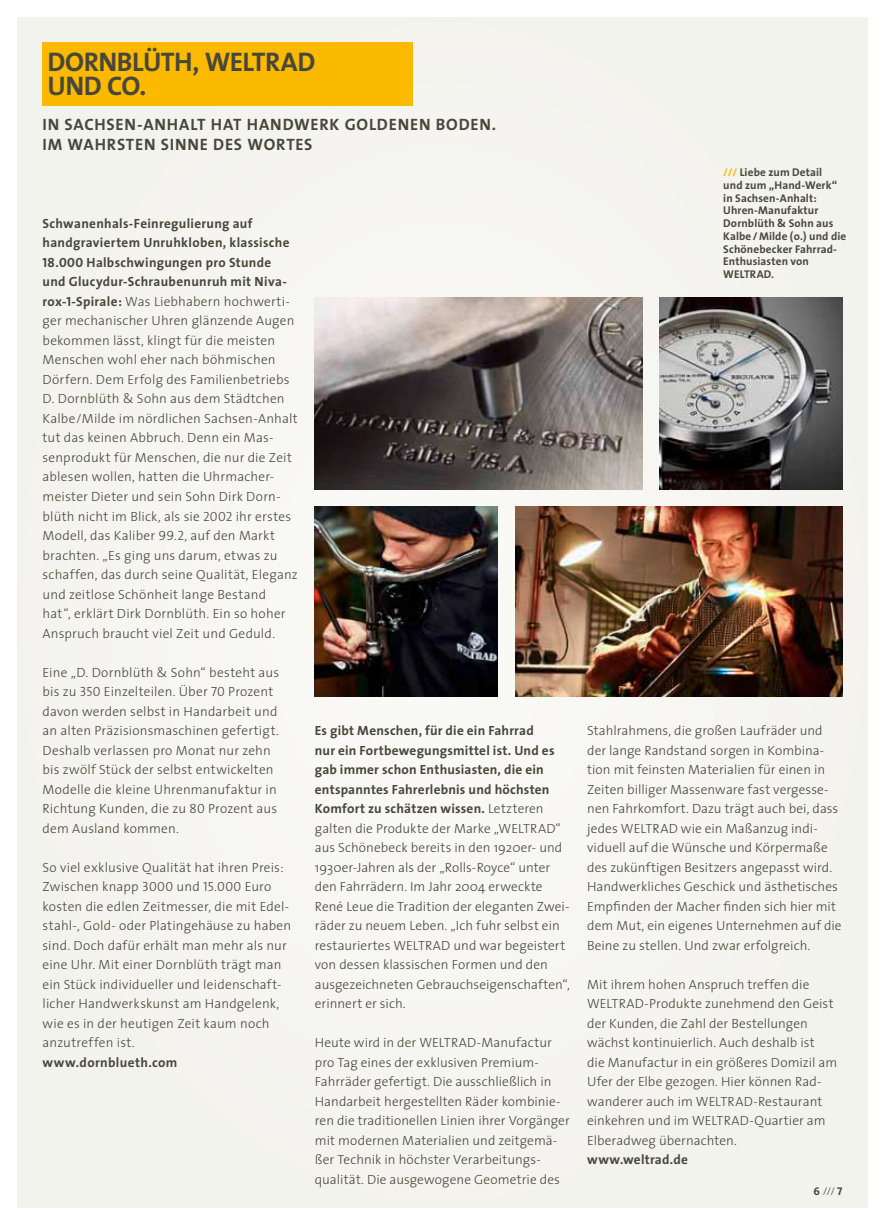
<style>
.page{position:relative;width:885px;height:1225px;background:#fff}
.page>*{position:absolute;margin:0;border:0;box-sizing:border-box;transform-origin:0 0}
.t1{font:700 27px/24px "The Sans";letter-spacing:-.015em;color:#48473a}
.t2{font:700 16.5px/19.5px "The Sans";letter-spacing:.05em;color:#48473a}
.t3{font:300 13.35px/19.5px "The Sans";letter-spacing:.01em;color:#48473a}
.t4{font:700 13.35px "The Sans";letter-spacing:.025em;color:#48473a}
.t5{font:700 11.25px/12.8px "The Sans";letter-spacing:.005em;color:#48473a}
.t6{font:11.25px "The Sans Light Caps";color:#48473a}
.s1{font-weight:700}
.s2{font-family:"The Sans Bold Caps";font-weight:400}
.s3{font-family:"The Sans Light Caps";font-weight:400}
.s4{color:#fbb900}
.s5{font-family:"The Sans Bold Caps"}
</style>
<div class="page">
<div style="left:17px;top:17px;width:850px;height:1191px;background:#f5f4f0"></div>
<div style="left:43px;top:43px;width:369px;height:63px;background:#fbb900"></div>
<img style="left:315px;top:298px;width:327px;height:191px">
<img style="left:515px;top:506px;width:327px;height:190px">
<img style="left:659px;top:298px;width:183px;height:191px">
<img style="left:315px;top:506px;width:182px;height:190px">
<h1 class="t1" style="left:47px;top:49px;width:269px">dornblüth, weltrad und co.</h1>
<p class="t2" style="left:43px;top:115px;width:455px">In Sachsen-Anhalt hat Handwerk goldenen Boden. im wahrsten SinnE des Wortes</p>
<p class="t3" style="left:43px;top:213px;width:257px"><span class="s1">Schwanenhals-Feinregulierung auf handgraviertem Unruhkloben, klassische </span><span class="s2">18.000</span> <span class="s1">Halbschwingungen pro Stunde<br>und Glucydur-Schraubenunruh mit Niva&shy;rox-</span><span class="s2">1</span><span class="s1">-Spirale:</span> Was Liebhabern hochwerti&shy;ger mechanischer Uhren glänzende Augen bekommen lässt, klingt für die meisten Menschen wohl eher nach böhmischen Dörfern. Dem Erfolg des Familienbetriebs D. Dornblüth &amp; Sohn aus dem Städtchen Kalbe/Milde im nördlichen Sachsen-Anhalt tut das keinen Abbruch. Denn ein Mas&shy;senprodukt für Menschen, die nur die Zeit ablesen wollen, hatten die Uhrmacher&shy;meister Dieter und sein Sohn Dirk Dorn&shy;blüth nicht im Blick, als sie <span class="s3">2002</span> ihr erstes Modell, das Kaliber <span class="s3">99.2</span>, auf den Markt brachten. „Es ging uns darum, etwas zu schaffen, das durch seine Qualität, Eleganz und zeitlose Schönheit lange Bestand hat“, erklärt Dirk Dornblüth. Ein so hoher Anspruch braucht viel Zeit und Geduld.</p>
<p class="t3" style="left:43px;top:662px;width:238px">Eine „D. Dornblüth &amp; Sohn“ besteht aus bis zu <span class="s3">350</span> Einzelteilen. Über <span class="s3">70</span> Prozent davon werden selbst in Handarbeit und an alten Präzisionsmaschinen gefertigt.<br>Deshalb verlassen pro Monat nur zehn bis zwölf Stück der selbst entwickelten Modelle die kleine Uhrenmanufaktur in Richtung Kunden, die zu <span class="s3">80</span> Prozent aus dem Ausland kommen.</p>
<p class="t3" style="left:43px;top:857px;width:250px">So viel exklusive Qualität hat ihren Preis:<br>Zwischen knapp <span class="s3">3000</span> und <span class="s3">15.000</span> Euro kosten die edlen Zeitmesser, die mit Edel&shy;stahl-, Gold- oder Platingehäuse zu haben sind. Doch dafür erhält man mehr als nur eine Uhr. Mit einer Dornblüth trägt man ein Stück individueller und leidenschaft&shy;licher Handwerkskunst am Handgelenk, wie es in der heutigen Zeit kaum noch anzutreffen ist.</p>
<p class="t4" style="left:43px;top:1051px;width:136px">www.dornblueth.com</p>
<p class="t3" style="left:315px;top:720px;width:256px"><span class="s1">Es gibt Menschen, für die ein Fahrrad<br>nur ein Fortbewegungsmittel ist. Und es gab immer schon Enthusiasten, die ein entspanntes Fahrerlebnis und höchsten Komfort zu schätzen wissen.</span> Letzteren galten die Produkte der Marke „WELTRAD“ aus Schönebeck bereits in den 1920er- und 1930er-Jahren als der „Rolls-Royce“ unter den Fahrrädern. Im Jahr 2004 erweckte René Leue die Tradition der eleganten Zwei&shy;räder zu neuem Leben. „Ich fuhr selbst ein restauriertes WELTRAD und war begeistert von dessen klassischen Formen und den ausgezeichneten Gebrauchseigenschaften“, erinnert er sich.</p>
<p class="t3" style="left:315px;top:1032px;width:256px">Heute wird in der WELTRAD-Manufactur pro Tag eines der exklusiven Premium-Fahrräder gefertigt. Die ausschließlich in Handarbeit hergestellten Räder kombinie&shy;ren die traditionellen Linien ihrer Vorgänger mit modernen Materialien und zeitgemä&shy;ßer Technik in höchster Verarbeitungs&shy;qualität. Die ausgewogene Geometrie des</p>
<p class="t5" style="left:723px;top:165px;width:124px"><span class="s4">///</span> Liebe zum Detail<br>und zum „Hand-Werk“ in Sachsen-Anhalt:<br>Uhren-Manufaktur<br>Dornblüth &amp; Sohn aus<br>Kalbe/ Milde (o.) und die<br>Schönebecker Fahrrad-<br>Enthusiasten von<br>WELTRAD</p>
<p class="t5" style="left:771px;top:268px;width:4px">.</p>
<p class="t3" style="left:587px;top:720px;width:256px">Stahlrahmens, die großen Laufräder und der lange Randstand sorgen in Kombina&shy;tion mit feinsten Materialien für einen in Zeiten billiger Massenware fast vergesse&shy;nen Fahrkomfort. Dazu trägt auch bei, dass jedes WELTRAD wie ein Maßanzug indi&shy;viduell auf die Wünsche und Körpermaße des zukünftigen Besitzers angepasst wird.<br>Handwerkliches Geschick und ästhetisches Empfinden der Macher finden sich hier mit dem Mut, ein eigenes Unternehmen auf die Beine zu stellen. Und zwar erfolgreich.</p>
<p class="t3" style="left:587px;top:974px;width:251px">Mit ihrem hohen Anspruch treffen die WELTRAD-Produkte zunehmend den Geist der Kunden, die Zahl der Bestellungen wächst kontinuierlich. Auch deshalb ist<br>die Manufactur in ein größeres Domizil am Ufer der Elbe gezogen. Hier können Rad&shy;wanderer auch im WELTRAD-Restaurant einkehren und im WELTRAD-Quartier am Elberadweg übernachten.</p>
<p class="t4" style="left:587px;top:1148px;width:102px">www.weltrad.de</p>
<p class="t6" style="left:813px;top:1181px;width:30px"><span class="s5">6</span> /// <span class="s5">7</span></p>
</div>
